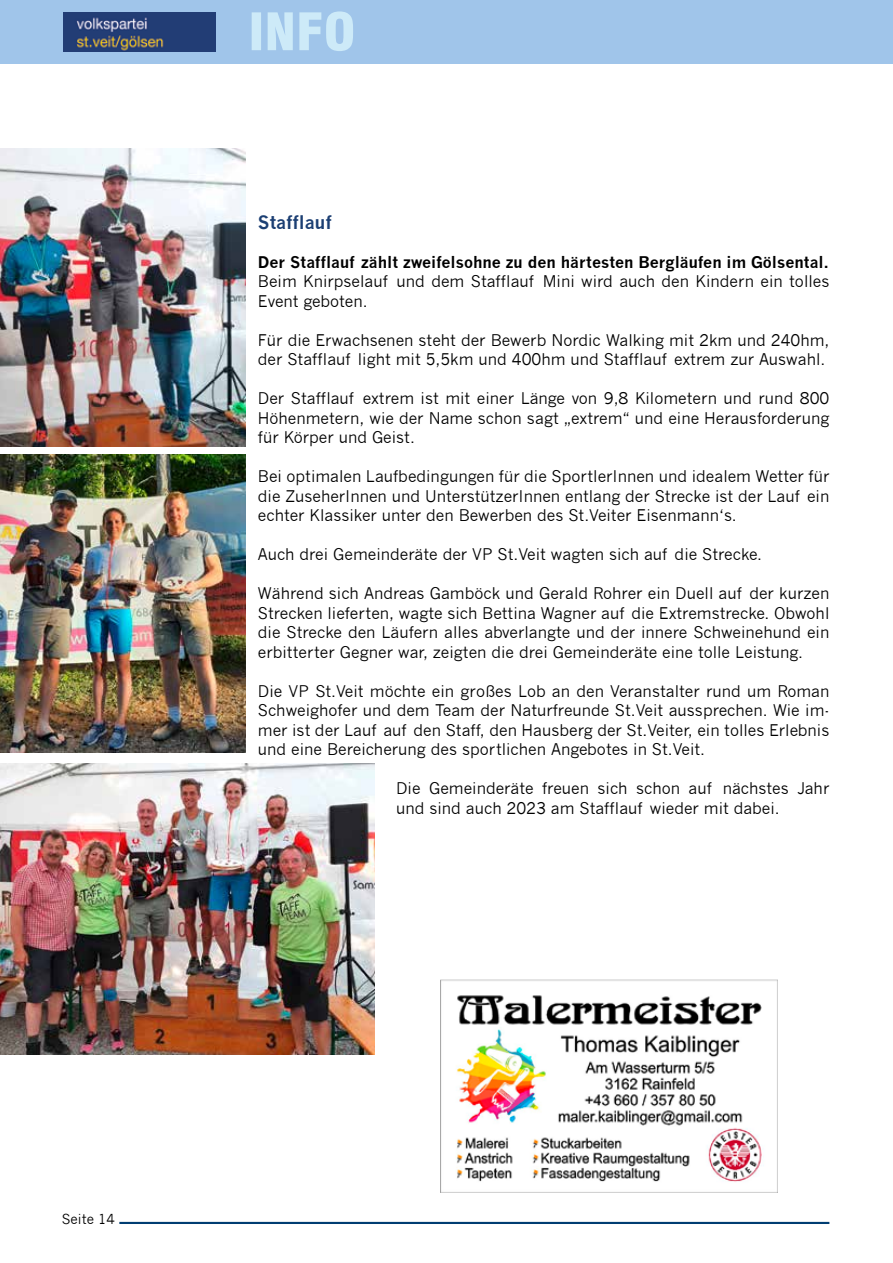
<style>
.page{position:relative;width:893px;height:1263px;background:#fff}
.page>*{position:absolute;margin:0;border:0;box-sizing:border-box;transform-origin:0 0}
.t1{font:700 18px "News Gothic";color:#1c3f73}
.t2{font:15.75px/19.5px "News Gothic";color:#000;text-align:justify}
.t3{font:700 15.75px "News Gothic";color:#000}
.t4{font:13.5px "News Gothic";color:#000}
</style>
<div class="page">
<div style="left:0;top:0;width:893px;height:64px;background:#a0c5ea"></div>
<svg style="left:252px;top:11px;width:101px;height:40px"></svg>
<hr style="left:119px;top:1222px;width:710px;height:2px;background:#003d72">
<img style="left:64px;top:12px;width:151px;height:40px">
<img style="left:0;top:149px;width:245px;height:297px">
<img style="left:0;top:455px;width:245px;height:297px">
<img style="left:0;top:763px;width:375px;height:291px">
<img style="left:441px;top:980px;width:337px;height:213px">
<p class="t1" style="left:258px;top:211px;width:75px">Stafflauf</p>
<p class="t3" style="left:258px;top:252px;width:572px">Der Stafflauf zählt zweifelsohne zu den härtesten Bergläufen im Gölsental.</p>
<p class="t2" style="left:258px;top:272px;width:573px">Beim Knirpselauf und dem Stafflauf Mini wird auch den Kindern ein tolles<br>Event geboten.</p>
<p class="t2" style="left:258px;top:330px;width:573px">Für die Erwachsenen steht der Bewerb Nordic Walking mit 2km und 240hm, der Stafflauf light mit 5,5km und 400hm und Stafflauf extrem zur Auswahl.</p>
<p class="t2" style="left:258px;top:389px;width:573px">Der Stafflauf extrem ist mit einer Länge von 9,8 Kilometern und rund 800<br>Höhenmetern, wie der Name schon sagt „extrem“ und eine Herausforderung für Körper und Geist.</p>
<p class="t2" style="left:258px;top:467px;width:573px">Bei optimalen Laufbedingungen für die SportlerInnen und idealem Wetter für die ZuseherInnen und UnterstützerInnen entlang der Strecke ist der Lauf ein echter Klassiker unter den Bewerben des St.Veiter Eisenmann‘s.</p>
<p class="t2" style="left:258px;top:545px;width:506px">Auch drei Gemeinderäte der VP St.Veit wagten sich auf die Strecke.</p>
<p class="t2" style="left:258px;top:584px;width:573px">Während sich Andreas Gamböck und Gerald Rohrer ein Duell auf der kurzen Strecken lieferten, wagte sich Bettina Wagner auf die Extremstrecke. Obwohl die Strecke den Läufern alles abverlangte und der innere Schweinehund ein erbitterter Gegner war, zeigten die drei Gemeinderäte eine tolle Leistung.</p>
<p class="t2" style="left:258px;top:681px;width:573px">Die VP St.Veit möchte ein großes Lob an den Veranstalter rund um Roman Schweighofer und dem Team der Naturfreunde St.Veit aussprechen. Wie im&shy;mer ist der Lauf auf den Staff, den Hausberg der St.Veiter, ein tolles Erlebnis und eine Bereicherung des sportlichen Angebotes in St.Veit.</p>
<p class="t2" style="left:396px;top:779px;width:435px">Die Gemeinderäte freuen sich schon auf nächstes Jahr und sind auch 2023 am Stafflauf wieder mit dabei.</p>
<p class="t4" style="left:62px;top:1211px;width:55px">Seite 14</p>
</div>
